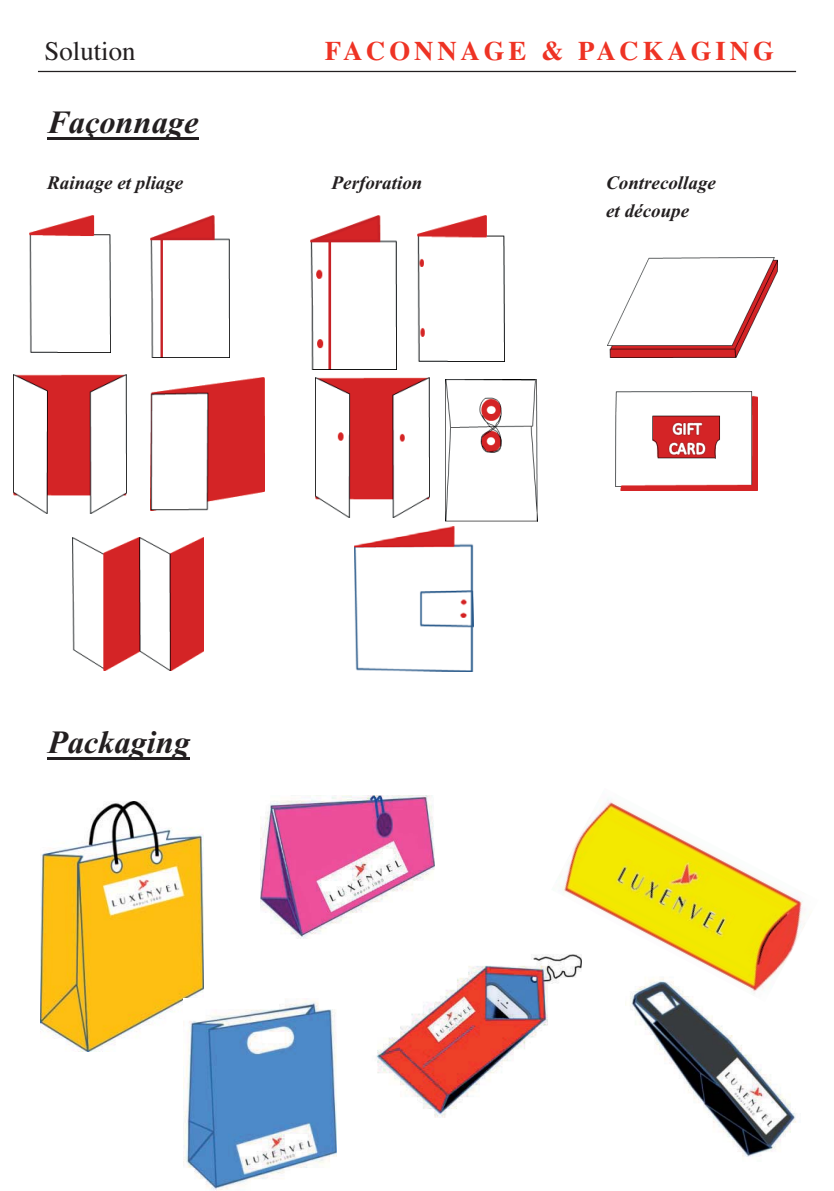
<style>
.page{position:relative;width:834px;height:1191px;background:#fff}
.page>*{position:absolute;margin:0;border:0;box-sizing:border-box;transform-origin:0 0}
.t1{font:40.43px "Vijaya Bold+T42";color:#231f20}
.t2{font:40.25px "Vijaya Bold+T42";color:#231f20}
.t3{font:26.78px "Times Bold+T42";letter-spacing:.145em;color:#ee3324}
.t4{font:26.78px "Times Roman+T42";color:#231f20}
.t5{font:23.62px/28.2px "Vijaya Bold+T42";color:#231f20}
</style>
<div class="page">
<hr style="left:38px;top:71px;width:758px;height:1px;background:#231f20">
<hr style="left:47px;top:137px;width:151px;height:2px;background:#231f20">
<img style="left:30px;top:215px;width:81px;height:137px">
<img style="left:150px;top:215px;width:79px;height:142px">
<img style="left:14px;top:375px;width:112px;height:139px">
<img style="left:72px;top:538px;width:132px;height:132px">
<img style="left:150px;top:377px;width:114px;height:133px">
<img style="left:417px;top:215px;width:87px;height:146px">
<img style="left:310px;top:215px;width:86px;height:155px">
<img style="left:316px;top:378px;width:113px;height:139px">
<img style="left:445px;top:380px;width:92px;height:141px">
<img style="left:354px;top:526px;width:119px;height:145px">
<img style="left:607px;top:257px;width:170px;height:100px">
<img style="left:615px;top:391px;width:142px;height:100px">
<img style="left:41px;top:801px;width:163px;height:250px">
<img style="left:376px;top:954px;width:175px;height:163px">
<img style="left:625px;top:1002px;width:172px;height:155px">
<img style="left:260px;top:796px;width:174px;height:142px">
<img style="left:184px;top:998px;width:152px;height:193px">
<hr style="left:48px;top:757px;width:142px;height:2px;background:#231f20">
<img style="left:551px;top:798px;width:261px;height:204px">
<p class="t4" style="left:44px;top:26px;width:93px">Solution</p>
<p class="t3" style="left:325px;top:42px;width:450px">FACONNAGE &amp; PACKAGING</p>
<p class="t2" style="left:47px;top:95px;width:152px">Façonnage</p>
<p class="t5" style="left:47px;top:167px;width:137px">Rainage et pliage</p>
<p class="t5" style="left:331px;top:167px;width:92px">Perforation</p>
<p class="t5" style="left:606px;top:167px;width:111px">Contrecollage et découpe</p>
<p class="t1" style="left:48px;top:715px;width:144px">Packaging</p>
</div>
